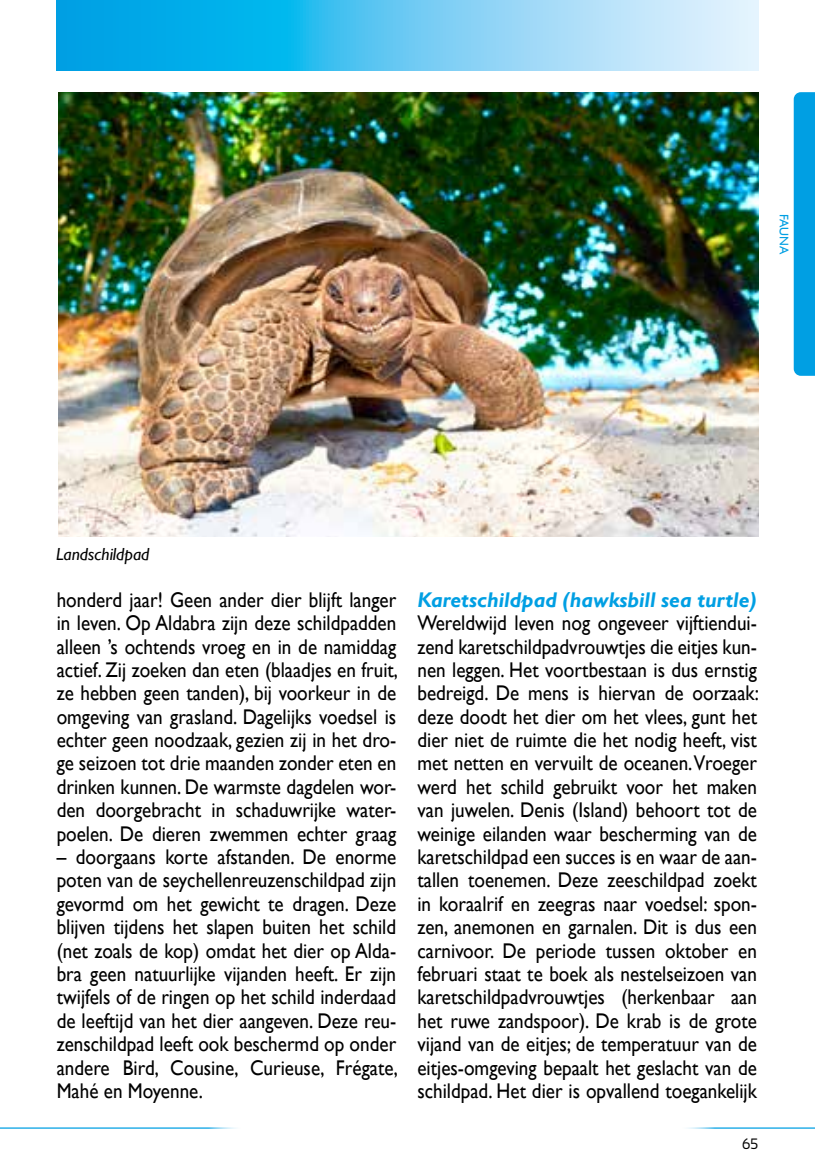
<style>
.page{position:relative;width:815px;height:1170px;background:#fff}
.page>*{position:absolute;margin:0;border:0;box-sizing:border-box;transform-origin:0 0}
.t1{font:21.25px/23.5px "Gill Sans";color:#000;text-align:justify;scale:.9 1}
.t2{font:italic 700 21.25px "Gill Sans";color:#009fe3}
.t3{font:italic 17.5px "Gill Sans";color:#000}
.t4{font:15px "Sansation";color:#000;scale:.9 1}
.t5{font:12.5px "Gill Sans";letter-spacing:-.01em;color:#009fe3}
</style>
<div class="page">
<div style="left:794px;top:92px;width:21px;height:284px;background:#009fe3"></div>
<svg style="left:57px;top:0;width:701px;height:71px;background:#62c9f2"></svg>
<img style="left:58px;top:92px;width:701px;height:444px">
<hr style="left:0;top:1127px;width:244px;height:1px;background:#009fe3">
<hr style="left:679px;top:1127px;width:136px;height:1px;background:#009fe3">
<p class="t5" style="left:791px;top:214px;width:42px;rotate:90deg">FAUNA</p>
<p class="t3" style="left:56px;top:543px;width:95px">Landschildpad</p>
<p class="t1" style="left:57px;top:588px;width:381px">honderd jaar! Geen ander dier blijft langer in leven. Op Aldabra zijn deze schildpadden alleen ’s ochtends vroeg en in de namiddag actief. Zij zoeken dan eten (blaadjes en fruit, ze hebben geen tanden), bij voorkeur in de omgeving van grasland. Dagelijks voedsel is echter geen noodzaak, gezien zij in het dro&shy;ge seizoen tot drie maanden zonder eten en drinken kunnen. De warmste dagdelen wor&shy;den doorgebracht in schaduwrijke water&shy;poelen. De dieren zwemmen echter graag</p>
<p class="t1" style="left:57px;top:845px;width:381px">– doorgaans korte afstanden. De enorme poten van de seychellenreuzenschildpad zijn gevormd om het gewicht te dragen. Deze blijven tijdens het slapen buiten het schild (net zoals de kop) omdat het dier op Alda&shy;bra geen natuurlijke vijanden heeft. Er zijn twijfels of de ringen op het schild inderdaad de leeftijd van het dier aangeven. Deze reu&shy;zenschildpad leeft ook beschermd op onder andere Bird, Cousine, Curieuse, Frégate, Mahé en Moyenne.</p>
<p class="t2" style="left:417px;top:587px;width:341px">Karetschildpad (hawksbill sea turtle)</p>
<p class="t1" style="left:417px;top:611px;width:381px">Wereldwijd leven nog ongeveer vijftiendui&shy;zend karetschildpadvrouwtjes die eitjes kun&shy;nen leggen. Het voortbestaan is dus ernstig bedreigd. De mens is hiervan de oorzaak: deze doodt het dier om het vlees, gunt het dier niet de ruimte die het nodig heeft, vist met netten en vervuilt de oceanen. Vroeger werd het schild gebruikt voor het maken van juwelen. Denis (Island) behoort tot de weinige eilanden waar bescherming van de karetschildpad een succes is en waar de aan&shy;tallen toenemen. Deze zeeschildpad zoekt in koraalrif en zeegras naar voedsel: spon&shy;zen, anemonen en garnalen. Dit is dus een carnivoor. De periode tussen oktober en februari staat te boek als nestelseizoen van karetschildpadvrouwtjes (herkenbaar aan het ruwe zandspoor). De krab is de grote vijand van de eitjes; de temperatuur van de eitjes-omgeving bepaalt het geslacht van de schildpad. Het dier is opvallend toegankelijk</p>
<p class="t4" style="left:742px;top:1134px;width:19px">65</p>
</div>
